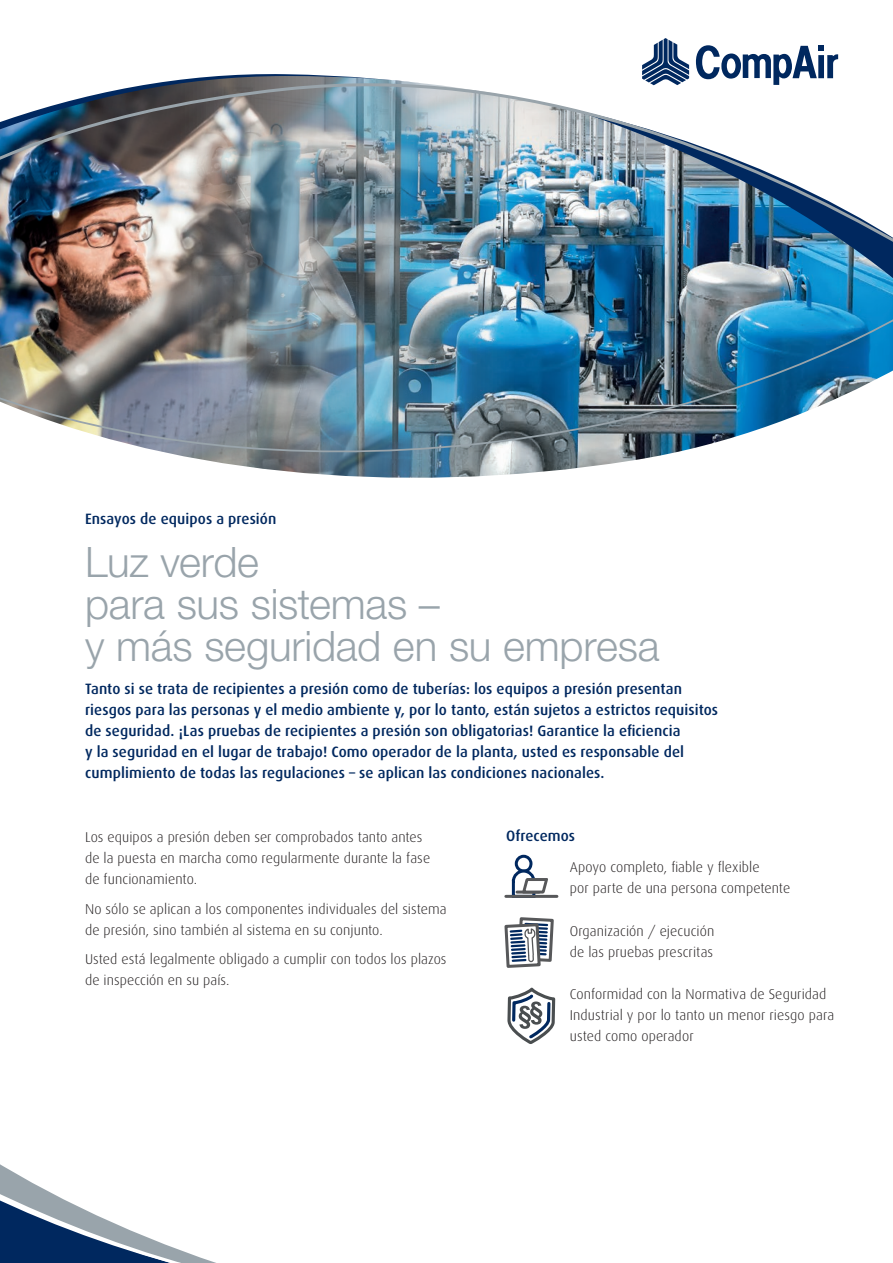
<style>
.page{position:relative;width:893px;height:1263px;background:#fff}
.page>*{position:absolute;margin:0;border:0;box-sizing:border-box;transform-origin:0 0}
.t1{font:300 42px/42px "Helvetica Neue LT Std";letter-spacing:-.005em;color:#99a4ab}
.t2{font:500 15px/21px "Dax";letter-spacing:.005em;color:#00285f}
.t3{font:300 14.25px/21px "Dax";letter-spacing:.005em;color:#231f20}
</style>
<div class="page">
<img style="left:0;top:289px;width:893px;height:22px">
<svg style="left:236px;top:465px;width:364px;height:433px"></svg>
<img style="left:0;top:311px;width:893px;height:154px">
<img style="left:0;top:253px;width:893px;height:36px">
<img style="left:0;top:74px;width:893px;height:179px">
<svg style="left:635px;top:38px;width:258px;height:70px"></svg>
<svg style="left:0;top:1164px;width:216px;height:99px"></svg>
<div style="left:516px;top:856px;width:15px;height:15px;background:#fff;border-radius:50%"></div>
<div style="left:515px;top:855px;width:17px;height:17px;border:3px solid #00285f;border-radius:50%"></div>
<svg style="left:503px;top:868px;width:54px;height:176px"></svg>
<p class="t2" style="left:85px;top:508px;width:193px">Ensayos de equipos a presión</p>
<h1 class="t1" style="left:85px;top:540px;width:576px">Luz verde<br>para sus sistemas –<br>y más seguridad en su empresa</h1>
<p class="t2" style="left:85px;top:679px;width:635px">Tanto si se trata de recipientes a presión como de tuberías: los equipos a presión presentan riesgos para las personas y el medio ambiente y, por lo tanto, están sujetos a estrictos requisitos de seguridad. ¡Las pruebas de recipientes a presión son obligatorias! Garantice la eficiencia<br>y la seguridad en el lugar de trabajo! Como operador de la planta, usted es responsable del cumplimiento de todas las regulaciones – se aplican las condiciones nacionales.</p>
<p class="t3" style="left:85px;top:827px;width:347px">Los equipos a presión deben ser comprobados tanto antes de la puesta en marcha como regularmente durante la fase de funcionamiento.</p>
<p class="t3" style="left:85px;top:899px;width:363px">No sólo se aplican a los componentes individuales del sistema de presión, sino también al sistema en su conjunto.</p>
<p class="t3" style="left:85px;top:949px;width:363px">Usted está legalmente obligado a cumplir con todos los plazos de inspección en su país.</p>
<p class="t2" style="left:506px;top:826px;width:71px">Ofrecemos</p>
<p class="t3" style="left:570px;top:857px;width:222px">Apoyo completo, fiable y flexible<br>por parte de una persona competente</p>
<p class="t3" style="left:570px;top:920px;width:146px">Organización / ejecución de las pruebas prescritas</p>
<p class="t3" style="left:570px;top:984px;width:266px">Conformidad con la Normativa de Seguridad<br>Industrial y por lo tanto un menor riesgo para usted como operador</p>
</div>
